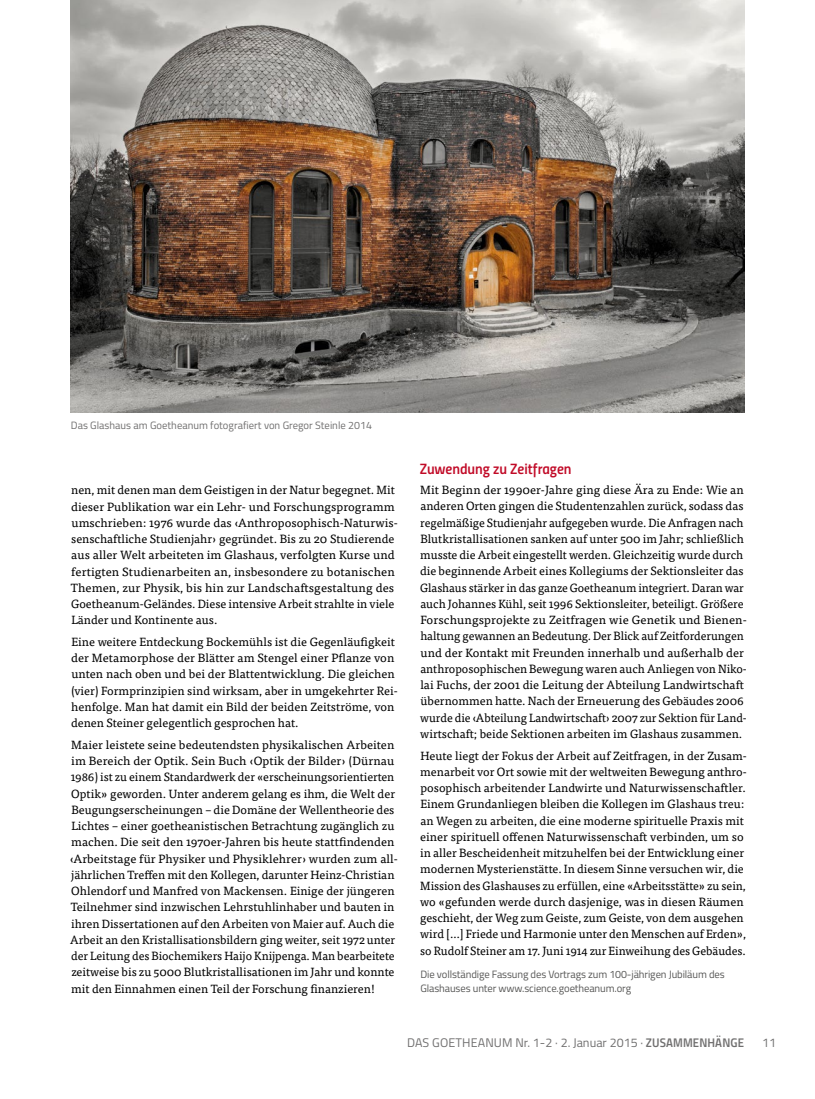
<style>
.page{position:relative;width:815px;height:1099px;background:#fff}
.page>*{position:absolute;margin:0;border:0;box-sizing:border-box;transform-origin:0 0}
.t1{font:15px "Titillium Semibold Upright";letter-spacing:-.005em;color:#c10a27}
.t2{font:12.5px "Titillium";color:#706f6f}
.t3{font:11.88px/16.2px "Tisa Pro";color:#000}
.t4{font:10.62px/13.8px "Titillium";letter-spacing:-.01em;color:#575756}
.t5{font:10.62px "Titillium";color:#706f6f}
.s1{font-family:"Titillium Semibold Upright"}
</style>
<div class="page">
<img style="left:71px;top:1px;width:673px;height:411px">
<p class="t5" style="left:71px;top:418px;width:303px">Das Glashaus am Goetheanum fotografiert von Gregor Steinle 2014</p>
<p class="t3" style="left:71px;top:481px;width:329px">nen, mit denen man dem Geistigen in der Natur begegnet. Mit dieser Publikation war ein Lehr- und Forschungsprogramm umschrieben: 1976 wurde das ‹Anthroposophisch-Naturwis&shy;senschaftliche Studienjahr› gegründet. Bis zu 20 Studierende aus aller Welt arbeiteten im Glashaus, verfolgten Kurse und fertigten Studienarbeiten an, insbesondere zu botanischen Themen, zur Physik, bis hin zur Landschaftsgestaltung des Goetheanum-Geländes. Diese intensive Arbeit strahlte in viele Länder und Kontinente aus.</p>
<p class="t3" style="left:71px;top:633px;width:328px">Eine weitere Entdeckung Bockemühls ist die Gegenläufigkeit der Metamorphose der Blätter am Stengel einer Pflanze von unten nach oben und bei der Blattentwicklung. Die gleichen (vier) Formprinzipien sind wirksam, aber in umgekehrter Rei&shy;henfolge. Man hat damit ein Bild der beiden Zeitströme, von denen Steiner gelegentlich gesprochen hat.</p>
<p class="t3" style="left:70px;top:735px;width:330px">Maier leistete seine bedeutendsten physikalischen Arbeiten im Bereich der Optik. Sein Buch ‹Optik der Bilder› (Dürnau 1986) ist zu einem Standardwerk der «erscheinungsorientierten Optik» geworden. Unter anderem gelang es ihm, die Welt der Beugungserscheinungen – die Domäne der Wellentheorie des Lichtes – einer goetheanistischen Betrachtung zugänglich zu machen. Die seit den 1970er-Jahren bis heute stattfindenden ‹Arbeitstage für Physiker und Physiklehrer› wurden zum all&shy;jährlichen Treffen mit den Kollegen, darunter Heinz-Christian Ohlendorf und Manfred von Mackensen. Einige der jüngeren Teilnehmer sind inzwischen Lehrstuhlinhaber und bauten in ihren Dissertationen auf den Arbeiten von Maier auf. Auch die Arbeit an den Kristallisationsbildern ging weiter, seit 1972 unter der Leitung des Biochemikers Haijo Knijpenga. Man bearbeitete zeitweise bis zu 5000 Blutkristallisationen im Jahr und konnte mit den Einnahmen einen Teil der Forschung finanzieren!</p>
<p class="t1" style="left:420px;top:457px;width:153px">Zuwendung zu Zeitfragen</p>
<p class="t3" style="left:420px;top:481px;width:328px">Mit Beginn der 1990er-Jahre ging diese Ära zu Ende: Wie an anderen Orten gingen die Studentenzahlen zurück, sodass das regelmäßige Studienjahr aufgegeben wurde. Die Anfragen nach Blutkristallisationen sanken auf unter 500 im Jahr; schließlich musste die Arbeit eingestellt werden. Gleichzeitig wurde durch die beginnende Arbeit eines Kollegiums der Sektionsleiter das Glashaus stärker in das ganze Goetheanum integriert. Daran war auch Johannes Kühl, seit 1996 Sektionsleiter, beteiligt. Größere Forschungsprojekte zu Zeitfragen wie Genetik und Bienen&shy;haltung gewannen an Bedeutung. Der Blick auf Zeitforderungen und der Kontakt mit Freunden innerhalb und außerhalb der anthroposophischen Bewegung waren auch Anliegen von Niko&shy;lai Fuchs, der 2001 die Leitung der Abteilung Landwirtschaft übernommen hatte. Nach der Erneuerung des Gebäudes 2006 wurde die ‹Abteilung Landwirtschaft› 2007 zur Sektion für Land&shy;wirtschaft; beide Sektionen arbeiten im Glashaus zusammen.</p>
<p class="t3" style="left:420px;top:746px;width:328px">Heute liegt der Fokus der Arbeit auf Zeitfragen, in der Zusam&shy;menarbeit vor Ort sowie mit der weltweiten Bewegung anthro&shy;posophisch arbeitender Landwirte und Naturwissenschaftler.<br>Einem Grundanliegen bleiben die Kollegen im Glashaus treu: an Wegen zu arbeiten, die eine moderne spirituelle Praxis mit einer spirituell offenen Naturwissenschaft verbinden, um so in aller Bescheidenheit mitzuhelfen bei der Entwicklung einer modernen Mysterienstätte. In diesem Sinne versuchen wir, die Mission des Glashauses zu erfüllen, eine «Arbeitsstätte» zu sein, wo «gefunden werde durch dasjenige, was in diesen Räumen geschieht, der Weg zum Geiste, zum Geiste, von dem ausgehen wird […] Friede und Harmonie unter den Menschen auf Erden», so Rudolf Steiner am 17. Juni 1914 zur Einweihung des Gebäudes.</p>
<p class="t4" style="left:420px;top:967px;width:306px">Die vollständige Fassung des Vortrags zum 100-jährigen Jubiläum des<br>Glashauses unter www.science.goetheanum.org</p>
<p class="t2" style="left:407px;top:1033px;width:338px">DAS GOETHEANUM Nr. 1-2 · 2. Januar 2015 · <span class="s1">ZUSAMMENHÄNGE</span></p>
<p class="t2" style="left:762px;top:1033px;width:15px">11</p>
</div>
